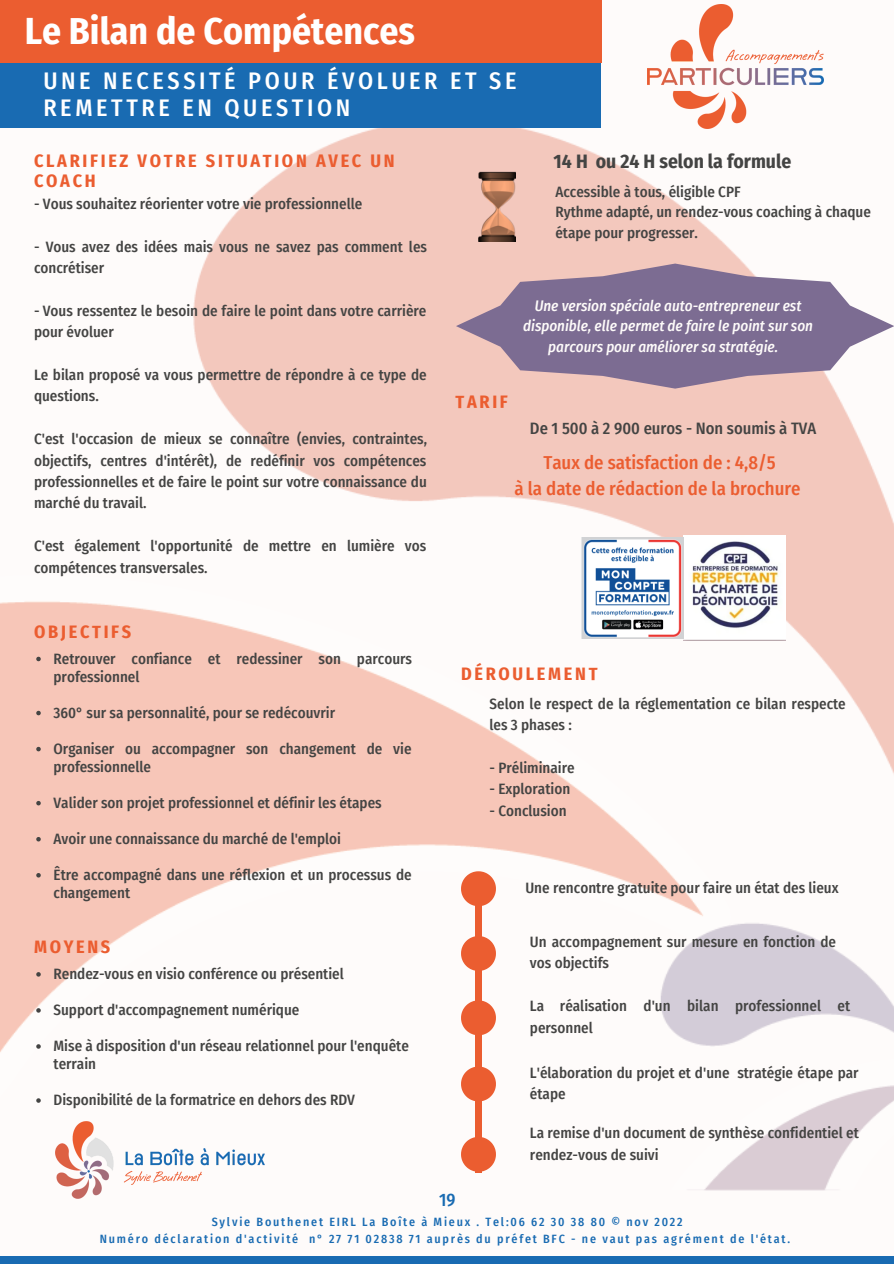
<style>
.page{position:relative;width:894px;height:1264px;background:#fff}
.page>*{position:absolute;margin:0;border:0;box-sizing:border-box;transform-origin:0 0}
.t1{font:700 37.5px "Fira Sans Condensed";color:#fff}
.t2{font:500 24px/27px "Fira Sans Condensed";letter-spacing:.15em;color:#fff}
.t3{font:700 19.5px "Fira Sans Condensed";color:#444443}
.t4{font:500 18.75px/26px "Fira Sans Condensed";color:#eb5d30;text-align:center}
.t5{font:700 18px/20.2px "Fira Sans Condensed";letter-spacing:.15em;color:#eb5d30}
.t6{font:500 18px "Fira Sans Condensed";color:#196bb2}
.t7{font:500 16.5px "Fira Sans Condensed";color:#444443}
.t8{font:500 15px/21.5px "Fira Sans Condensed";color:#444443}
.t9{font:italic 500 15px "Fira Sans Condensed";color:#fefbfa}
.t10{font:500 12px/17px "Fira Sans Condensed";letter-spacing:.15em;color:#196bb2;text-align:center}
</style>
<div class="page">
<img style="left:0;top:0;width:893px;height:1191px">
<div style="left:0;top:1256px;width:893px;height:7px;background:#196bb2"></div>
<div style="left:0;top:0;width:600px;height:127px;background:#196bb2"></div>
<div style="left:475px;top:872px;width:6px;height:300px;background:#eb5d30"></div>
<svg style="left:461px;top:871px;width:35px;height:35px"></svg>
<img style="left:478px;top:172px;width:38px;height:69px">
<div style="left:0;top:0;width:601px;height:62px;background:#eb5d30"></div>
<svg style="left:461px;top:936px;width:35px;height:34px"></svg>
<svg style="left:461px;top:1000px;width:35px;height:35px"></svg>
<svg style="left:461px;top:1066px;width:35px;height:35px"></svg>
<svg style="left:461px;top:1136px;width:35px;height:35px"></svg>
<svg style="left:456px;top:263px;width:437px;height:125px;background:#a591a8"></svg>
<img style="left:647px;top:5px;width:176px;height:124px">
<img style="left:683px;top:535px;width:102px;height:105px">
<img style="left:581px;top:538px;width:102px;height:100px">
<svg style="left:36px;top:656px;width:5px;height:5px"></svg>
<svg style="left:36px;top:710px;width:5px;height:5px"></svg>
<svg style="left:36px;top:746px;width:5px;height:5px"></svg>
<svg style="left:36px;top:801px;width:5px;height:4px"></svg>
<svg style="left:36px;top:837px;width:5px;height:4px"></svg>
<svg style="left:36px;top:873px;width:5px;height:4px"></svg>
<svg style="left:36px;top:972px;width:5px;height:4px"></svg>
<svg style="left:36px;top:1008px;width:5px;height:4px"></svg>
<svg style="left:36px;top:1044px;width:5px;height:4px"></svg>
<svg style="left:36px;top:1098px;width:5px;height:4px"></svg>
<img style="left:43px;top:1109px;width:233px;height:90px">
<h1 class="t1" style="left:25px;top:9px;width:392px">Le Bilan de Compétences</h1>
<h2 class="t2" style="left:43px;top:68px;width:474px">UNE NECESSITÉ POUR ÉVOLUER ET SE<br>REMETTRE EN QUESTION</h2>
<p class="t5" style="left:34px;top:150px;width:362px">CLARIFIEZ VOTRE SITUATION AVEC UN<br>COACH</p>
<p class="t8" style="left:34px;top:193px;width:330px">- Vous souhaitez réorienter votre vie professionnelle</p>
<p class="t8" style="left:34px;top:236px;width:394px">- Vous avez des idées mais vous ne savez pas comment les concrétiser</p>
<p class="t8" style="left:34px;top:300px;width:394px">- Vous ressentez le besoin de faire le point dans votre carrière pour évoluer</p>
<p class="t8" style="left:34px;top:364px;width:394px">Le bilan proposé va vous permettre de répondre à ce type de questions.</p>
<p class="t8" style="left:34px;top:428px;width:394px;text-align:justify">C'est l'occasion de mieux se connaître (envies, contraintes, objectifs, centres d'intérêt), de redéfinir vos compétences professionnelles et de faire le point sur votre connaissance du marché du travail.</p>
<p class="t8" style="left:34px;top:535px;width:394px">C'est également l'opportunité de mettre en lumière vos compétences transversales.</p>
<h3 class="t3" style="left:553px;top:149px;width:239px">14 H ou 24 H selon la formule</h3>
<p class="t8" style="left:555px;top:182px;width:317px;line-height:20.2px">Accessible à tous, éligible CPF<br>Rythme adapté, un rendez-vous coaching à chaque étape pour progresser.</p>
<p class="t9" style="left:534px;top:297px;width:268px">Une version spéciale auto-entrepreneur est</p>
<p class="t9" style="left:523px;top:317px;width:291px">disponible, elle permet de faire le point sur son</p>
<p class="t9" style="left:548px;top:338px;width:231px">parcours pour améliorer sa stratégie.</p>
<p class="t5" style="left:455px;top:392px;width:54px">TARIF</p>
<p class="t7" style="left:530px;top:418px;width:288px">De 1 500 à 2 900 euros - Non soumis à TVA</p>
<p class="t4" style="left:514px;top:449px;width:288px">Taux de satisfaction de : 4,8/5<br>à la date de rédaction de la brochure</p>
<p class="t5" style="left:34px;top:621px;width:99px">OBJECTIFS</p>
<p class="t8" style="left:53px;top:649px;width:360px;line-height:18px">Retrouver confiance et redessiner son parcours professionnel</p>
<p class="t8" style="left:53px;top:701px;width:283px">360° sur sa personnalité, pour se redécouvrir</p>
<p class="t8" style="left:53px;top:739px;width:359px;line-height:18px">Organiser ou accompagner son changement de vie professionnelle</p>
<p class="t8" style="left:53px;top:792px;width:329px">Valider son projet professionnel et définir les étapes</p>
<p class="t8" style="left:53px;top:828px;width:289px">Avoir une connaissance du marché de l'emploi</p>
<p class="t8" style="left:53px;top:865px;width:359px;line-height:18px">Être accompagné dans une réflexion et un processus de changement</p>
<p class="t5" style="left:34px;top:937px;width:78px">MOYENS</p>
<p class="t8" style="left:53px;top:963px;width:292px">Rendez-vous en visio conférence ou présentiel</p>
<p class="t8" style="left:53px;top:999px;width:247px">Support d'accompagnement numérique</p>
<p class="t8" style="left:53px;top:1036px;width:357px;line-height:18px">Mise à disposition d'un réseau relationnel pour l'enquête terrain</p>
<p class="t8" style="left:53px;top:1089px;width:303px">Disponibilité de la formatrice en dehors des RDV</p>
<p class="t5" style="left:461px;top:664px;width:138px">DÉROULEMENT</p>
<p class="t8" style="left:489px;top:692px;width:357px">Selon le respect de la réglementation ce bilan respecte les 3 phases :</p>
<p class="t8" style="left:489px;top:757px;width:87px">- Préliminaire</p>
<p class="t8" style="left:489px;top:778px;width:82px">- Exploration</p>
<p class="t8" style="left:489px;top:799px;width:79px">- Conclusion</p>
<p class="t8" style="left:525px;top:877px;width:314px">Une rencontre gratuite pour faire un état des lieux</p>
<p class="t6" style="left:439px;top:1188px;width:18px">19</p>
<p class="t8" style="left:530px;top:931px;width:307px">Un accompagnement sur mesure en fonction de vos objectifs</p>
<p class="t8" style="left:530px;top:995px;width:322px">La réalisation d'un bilan professionnel et personnel</p>
<p class="t8" style="left:530px;top:1061px;width:330px">L'élaboration du projet et d'une stratégie étape par étape</p>
<p class="t8" style="left:530px;top:1122px;width:330px">La remise d'un document de synthèse confidentiel et rendez-vous de suivi</p>
<p class="t10" style="left:100px;top:1213px;width:691px">Sylvie Bouthenet EIRL La Boîte à Mieux . Tel:06 62 30 38 80 © nov 2022<br>Numéro déclaration d'activité n° 27 71 02838 71 auprès du préfet BFC - ne vaut pas agrément de l'état.</p>
</div>
